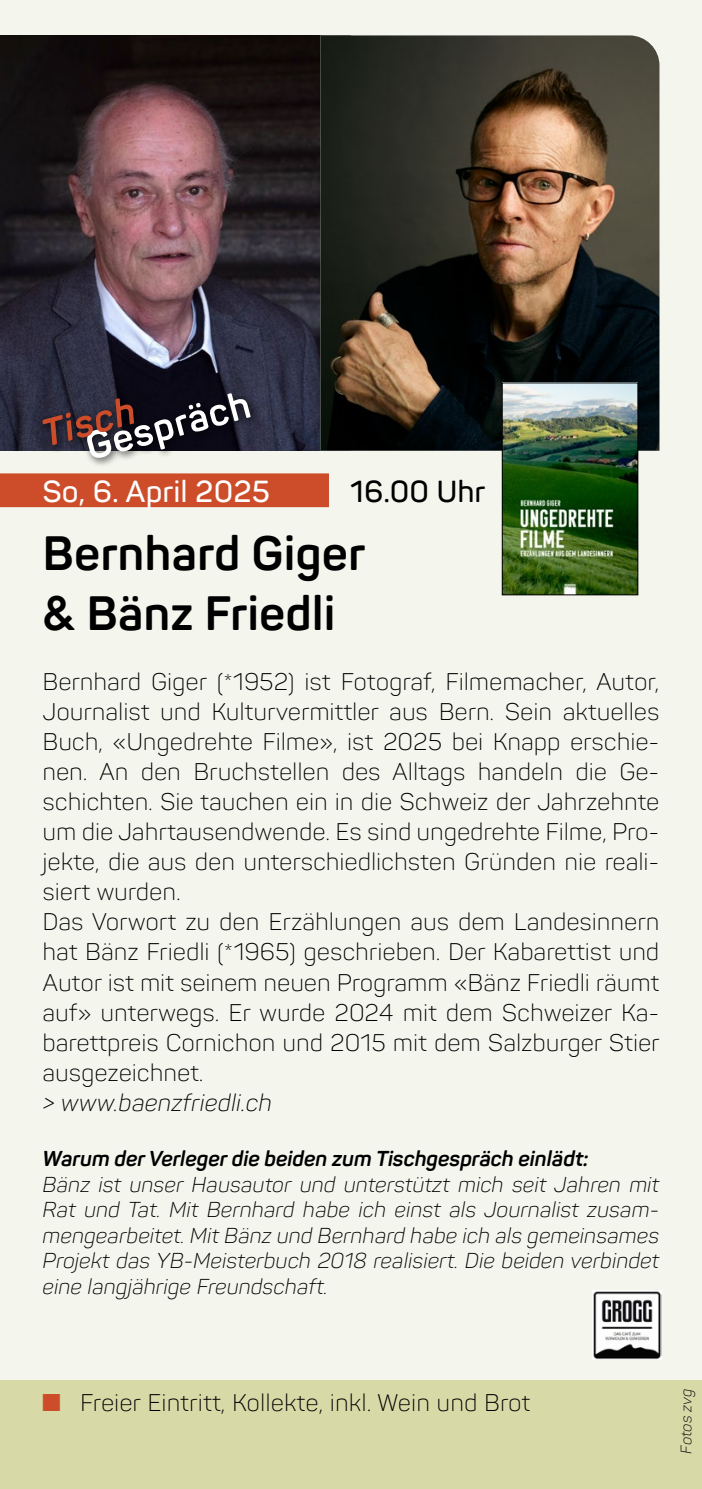
<style>
.page{position:relative;width:702px;height:1489px;background:#fff}
.page>*{position:absolute;margin:0;border:0;box-sizing:border-box;transform-origin:0 0}
.t1{font:700 47.5px/60px "Panton";color:#000}
.t2{font:600 30px "Panton";color:#fff}
.t3{font:600 30px "Panton";color:#000}
.t4{font:300 23.75px/30px "Panton";letter-spacing:-.005em;color:#000}
.t5{font:italic 300 23.75px "Panton";letter-spacing:-.005em;color:#000}
.t6{font:italic 300 21.25px/25.5px "Panton";letter-spacing:-.01em;color:#000;text-align:justify}
.t7{font:italic 700 21.25px "Panton";letter-spacing:-.01em;color:#000}
.t8{font:italic 300 15px "Panton";letter-spacing:-.02em;color:#000}
.s1{font-family:"Monotype Sorts";font-weight:400;color:#cd4d2a}
</style>
<div class="page">
<div style="left:0;top:0;width:702px;height:1488px;background:#f4f6ee"></div>
<div style="left:0;top:1380px;width:702px;height:108px;background:#d7d9a7"></div>
<img style="left:0;top:35px;width:320px;height:415px">
<div style="left:0;top:473px;width:329px;height:34px;background:#cd4d2a"></div>
<img style="left:320px;top:35px;width:339px;height:415px">
<div style="left:38px;top:389px;width:222px;height:78px;background:#000;opacity:.75"></div>
<svg style="left:42px;top:393px;width:209px;height:66px;background:#595056"></svg>
<img style="left:504px;top:384px;width:132px;height:209px">
<div style="left:502px;top:382px;width:136px;height:213px;border:1px solid #000"></div>
<hr style="left:701px;top:0;width:1px;height:1488px;background:#fff">
<svg style="left:701px;top:482px;width:1px;height:193px"></svg>
<svg style="left:701px;top:867px;width:1px;height:192px"></svg>
<img style="left:592px;top:1290px;width:69px;height:69px">
<p class="t2" style="left:43px;top:472px;width:229px">So, 6. April 2025</p>
<p class="t3" style="left:350px;top:472px;width:137px">16.00 Uhr</p>
<h1 class="t1" style="left:43px;top:523px;width:324px">Bernhard Giger &amp; Bänz Friedli</h1>
<p class="t4" style="left:43px;top:667px;width:619px">Bernhard Giger (*1952) ist Fotograf, Filmemacher, Autor, Journalist und Kulturvermittler aus Bern. Sein aktuelles Buch, «Ungedrehte Filme», ist 2025 bei Knapp erschie&shy;nen. An den Bruchstellen des Alltags handeln die Ge&shy;schichten. Sie tauchen ein in die Schweiz der Jahrzehnte um die Jahrtausendwende. Es sind ungedrehte Filme, Pro&shy;jekte, die aus den unterschiedlichsten Gründen nie reali&shy;siert wurden.<br>Das Vorwort zu den Erzählungen aus dem Landesinnern hat Bänz Friedli (*1965) geschrieben. Der Kabarettist und Autor ist mit seinem neuen Programm «Bänz Friedli räumt auf» unterwegs. Er wurde 2024 mit dem Schweizer Ka&shy;barettpreis Cornichon und 2015 mit dem Salzburger Stier ausgezeichnet.</p>
<p class="t5" style="left:43px;top:1087px;width:231px">&gt; www.baenzfriedli.ch</p>
<p class="t7" style="left:43px;top:1145px;width:548px">Warum der Verleger die beiden zum Tischgespräch einlädt:</p>
<p class="t6" style="left:43px;top:1171px;width:618px">Bänz ist unser Hausautor und unterstützt mich seit Jahren mit Rat und Tat. Mit Bernhard habe ich einst als Journalist zusam&shy;mengearbeitet. Mit Bänz und Bernhard habe ich als gemeinsames Projekt das YB-Meisterbuch 2018 realisiert. Die beiden verbindet eine langjährige Freundschaft.</p>
<p class="t4" style="left:43px;top:1387px;width:489px"><span class="s1">n</span> Freier Eintritt, Kollekte, inkl. Wein und Brot</p>
<p class="t8" style="left:677px;top:1453px;width:66px;rotate:-90deg">Fotos zvg</p>
</div>
